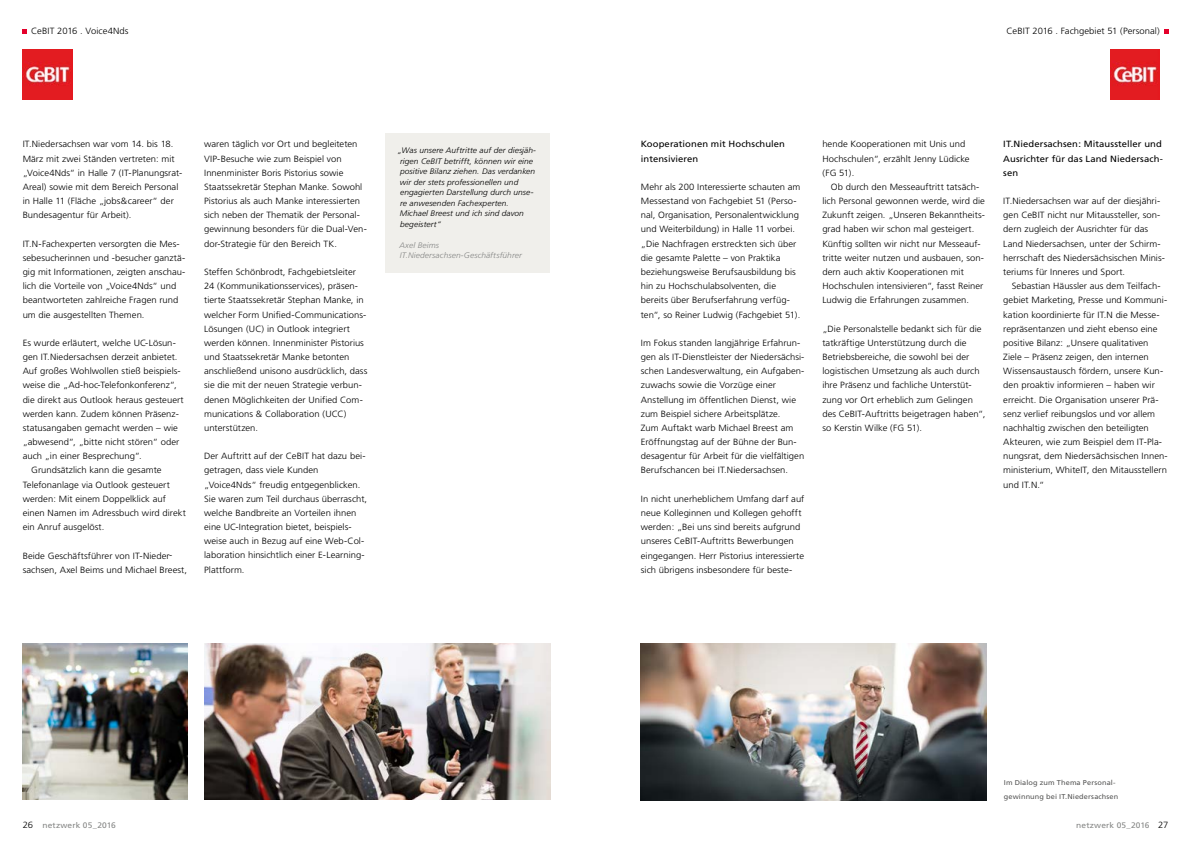
<style>
.page{position:relative;width:1191px;height:842px;background:#fff}
.page>*{position:absolute;margin:0;border:0;box-sizing:border-box;transform-origin:0 0}
.t1{font:300 9px/14.2px "Frutiger";letter-spacing:.005em;color:#000;scale:1.05 1}
.t2{font:9px/14.2px "Frutiger";letter-spacing:.01em;color:#000;scale:1.05 1}
.t3{font:italic 300 8px/10.5px "Frutiger";letter-spacing:.005em;color:#000;scale:1.05 1}
.t4{font:italic 300 8px/10.5px "Frutiger";letter-spacing:.01em;color:#868786;scale:1.05 1}
.t5{font:8px "Frutiger";letter-spacing:.015em;color:#868786;scale:1.05 1}
.t6{font:7px/14.2px "Frutiger";letter-spacing:.02em;color:#565655;scale:1.05 1}
.s1{font-weight:300;font-size:9px;color:#000}
</style>
<div class="page">
<img style="left:641px;top:643px;width:345px;height:157px">
<div style="left:386px;top:133px;width:164px;height:140px;background:#f0efeb"></div>
<svg style="left:1164px;top:29px;width:4px;height:5px"></svg>
<img style="left:204px;top:643px;width:346px;height:156px">
<img style="left:23px;top:643px;width:164px;height:156px">
<img style="left:1110px;top:49px;width:49px;height:50px">
<svg style="left:23px;top:29px;width:4px;height:5px"></svg>
<img style="left:23px;top:49px;width:49px;height:50px">
<p class="t1" style="left:31px;top:24px;width:94px">CeBIT 2016 . Voice4Nds</p>
<p class="t1" style="left:1006px;top:24px;width:147px">CeBIT 2016 . Fachgebiet 51 (Personal)</p>
<p class="t1" style="left:23px;top:137px;width:153px">IT.Niedersachsen war vom 14. bis 18.<br>März mit zwei Ständen vertreten: mit „Voice4Nds“ in Halle 7 (IT-Planungsrat-Areal) sowie mit dem Bereich Personal in Halle 11 (Fläche „jobs&amp;career“ der Bundesagentur für Arbeit).</p>
<p class="t1" style="left:23px;top:237px;width:156px">IT.N-Fachexperten versorgten die Mes&shy;sebesucherinnen und -besucher ganztä&shy;gig mit Informationen, zeigten anschau&shy;lich die Vorteile von „Voice4Nds“ und beantworteten zahlreiche Fragen rund um die ausgestellten Themen.</p>
<p class="t1" style="left:23px;top:336px;width:147px">Es wurde erläutert, welche UC-Lösun-</p>
<p class="t1" style="left:23px;top:350px;width:149px">gen IT.Niedersachsen derzeit anbietet.</p>
<p class="t1" style="left:23px;top:364px;width:152px">Auf großes Wohlwollen stieß beispiels-</p>
<p class="t1" style="left:23px;top:378px;width:148px">weise die „Ad-hoc-Telefonkonferenz“,</p>
<p class="t1" style="left:23px;top:392px;width:155px">die direkt aus Outlook heraus gesteuert</p>
<p class="t1" style="left:23px;top:407px;width:150px">werden kann. Zudem können Präsenz-</p>
<p class="t1" style="left:23px;top:421px;width:149px">statusangaben gemacht werden – wie</p>
<p class="t1" style="left:23px;top:435px;width:151px">„abwesend“, „bitte nicht stören“ oder</p>
<p class="t1" style="left:23px;top:449px;width:115px">auch „in einer Besprechung“.</p>
<p class="t1" style="left:31px;top:463px;width:126px">Grundsätzlich kann die gesamte</p>
<p class="t1" style="left:23px;top:477px;width:142px">Telefonanlage via Outlook gesteuert</p>
<p class="t1" style="left:23px;top:492px;width:138px">werden: Mit einem Doppelklick auf</p>
<p class="t1" style="left:23px;top:506px;width:157px">einen Namen im Adressbuch wird direkt</p>
<p class="t1" style="left:23px;top:520px;width:79px">ein Anruf ausgelöst.</p>
<p class="t1" style="left:23px;top:548px;width:158px">Beide Geschäftsführer von IT-Nieder&shy;sachsen, Axel Beims und Michael Breest,</p>
<p class="t1" style="left:204px;top:137px;width:156px">waren täglich vor Ort und begleiteten VIP-Besuche wie zum Beispiel von Innenminister Boris Pistorius sowie Staatssekretär Stephan Manke. Sowohl Pistorius als auch Manke interessierten sich neben der Thematik der Personal&shy;gewinnung besonders für die Dual-Ven&shy;dor-Strategie für den Bereich TK.</p>
<p class="t1" style="left:204px;top:265px;width:157px">Steffen Schönbrodt, Fachgebietsleiter 24 (Kommunikationsservices), präsen&shy;tierte Staatssekretär Stephan Manke, in welcher Form Unified-Communications-Lösungen (UC) in Outlook integriert werden können. Innenminister Pistorius und Staatssekretär Manke betonten anschließend unisono ausdrücklich, dass sie die mit der neuen Strategie verbun&shy;denen Möglichkeiten der Unified Com&shy;munications &amp; Collaboration (UCC) unterstützen.</p>
<p class="t1" style="left:204px;top:449px;width:157px">Der Auftritt auf der CeBIT hat dazu bei&shy;getragen, dass viele Kunden „Voice4Nds“ freudig entgegenblicken.<br>Sie waren zum Teil durchaus überrascht, welche Bandbreite an Vorteilen ihnen eine UC-Integration bietet, beispiels&shy;weise auch in Bezug auf eine Web-Col&shy;laboration hinsichtlich einer E-Learning-Plattform.</p>
<p class="t3" style="left:398px;top:145px;width:133px">„Was unsere Auftritte auf der diesjäh&shy;rigen CeBIT betrifft, können wir eine positive Bilanz ziehen. Das verdanken wir der stets professionellen und engagierten Darstellung durch unse&shy;re anwesenden Fachexperten.<br>Michael Breest und ich sind davon begeistert“</p>
<p class="t4" style="left:399px;top:240px;width:118px">Axel Beims<br>IT.Niedersachsen-Geschäftsführer</p>
<p class="t2" style="left:641px;top:137px;width:139px">Kooperationen mit Hochschulen intensivieren</p>
<p class="t1" style="left:641px;top:180px;width:153px">Mehr als 200 Interessierte schauten am Messestand von Fachgebiet 51 (Perso&shy;nal, Organisation, Personalentwicklung und Weiterbildung) in Halle 11 vorbei. „Die Nachfragen erstreckten sich über die gesamte Palette – von Praktika beziehungsweise Berufsausbildung bis hin zu Hochschulabsolventen, die bereits über Berufserfahrung verfüg&shy;ten“, so Reiner Ludwig (Fachgebiet 51).</p>
<p class="t1" style="left:641px;top:336px;width:157px">Im Fokus standen langjährige Erfahrun&shy;gen als IT-Dienstleister der Niedersächsi&shy;schen Landesverwaltung, ein Aufgaben&shy;zuwachs sowie die Vorzüge einer Anstellung im öffentlichen Dienst, wie zum Beispiel sichere Arbeitsplätze.<br>Zum Auftakt warb Michael Breest am Eröffnungstag auf der Bühne der Bun&shy;desagentur für Arbeit für die vielfältigen Berufschancen bei IT.Niedersachsen.</p>
<p class="t1" style="left:641px;top:492px;width:157px">In nicht unerheblichem Umfang darf auf neue Kolleginnen und Kollegen gehofft werden: „Bei uns sind bereits aufgrund unseres CeBIT-Auftritts Bewerbungen eingegangen. Herr Pistorius interessierte sich übrigens insbesondere für beste-</p>
<p class="t1" style="left:822px;top:137px;width:142px">hende Kooperationen mit Unis und<br>Hochschulen“, erzählt Jenny Lüdicke (FG 51).</p>
<p class="t1" style="left:822px;top:180px;width:156px;text-indent:9px">Ob durch den Messeauftritt tatsäch&shy;lich Personal gewonnen werde, wird die Zukunft zeigen. „Unseren Bekanntheits&shy;grad haben wir schon mal gesteigert.<br>Künftig sollten wir nicht nur Messeauf&shy;tritte weiter nutzen und ausbauen, son&shy;dern auch aktiv Kooperationen mit Hochschulen intensivieren“, fasst Reiner Ludwig die Erfahrungen zusammen.</p>
<p class="t1" style="left:822px;top:322px;width:157px">„Die Personalstelle bedankt sich für die tatkräftige Unterstützung durch die Betriebsbereiche, die sowohl bei der logistischen Umsetzung als auch durch ihre Präsenz und fachliche Unterstüt&shy;zung vor Ort erheblich zum Gelingen des CeBIT-Auftritts beigetragen haben“, so Kerstin Wilke (FG 51).</p>
<p class="t2" style="left:1003px;top:137px;width:153px;text-align:justify">IT.Niedersachsen: Mitaussteller und Ausrichter für das Land Niedersach&shy;sen</p>
<p class="t1" style="left:1003px;top:194px;width:155px">IT.Niedersachsen war auf der diesjähri&shy;gen CeBIT nicht nur Mitaussteller, son&shy;dern zugleich der Ausrichter für das Land Niedersachsen, unter der Schirm&shy;herrschaft des Niedersächsischen Minis&shy;teriums für Inneres und Sport.</p>
<p class="t1" style="left:1003px;top:279px;width:158px;text-indent:9px">Sebastian Häussler aus dem Teilfach&shy;gebiet Marketing, Presse und Kommuni&shy;kation koordinierte für IT.N die Messe&shy;repräsentanzen und zieht ebenso eine positive Bilanz: „Unsere qualitativen Ziele – Präsenz zeigen, den internen Wissensaustausch fördern, unsere Kun&shy;den proaktiv informieren – haben wir erreicht. Die Organisation unserer Prä&shy;senz verlief reibungslos und vor allem nachhaltig zwischen den beteiligten Akteuren, wie zum Beispiel dem IT-Pla&shy;nungsrat, dem Niedersächsischen Innen&shy;ministerium, WhiteIT, den Mitausstellern und IT.N.“</p>
<p class="t6" style="left:1003px;top:776px;width:111px">Im Dialog zum Thema Personal&shy;gewinnung bei IT.Niedersachsen</p>
<p class="t5" style="left:23px;top:820px;width:90px"><span class="s1">26</span> netzwerk 05_2016</p>
<p class="t5" style="left:1076px;top:820px;width:89px">netzwerk 05_2016 <span class="s1">27</span></p>
</div>
